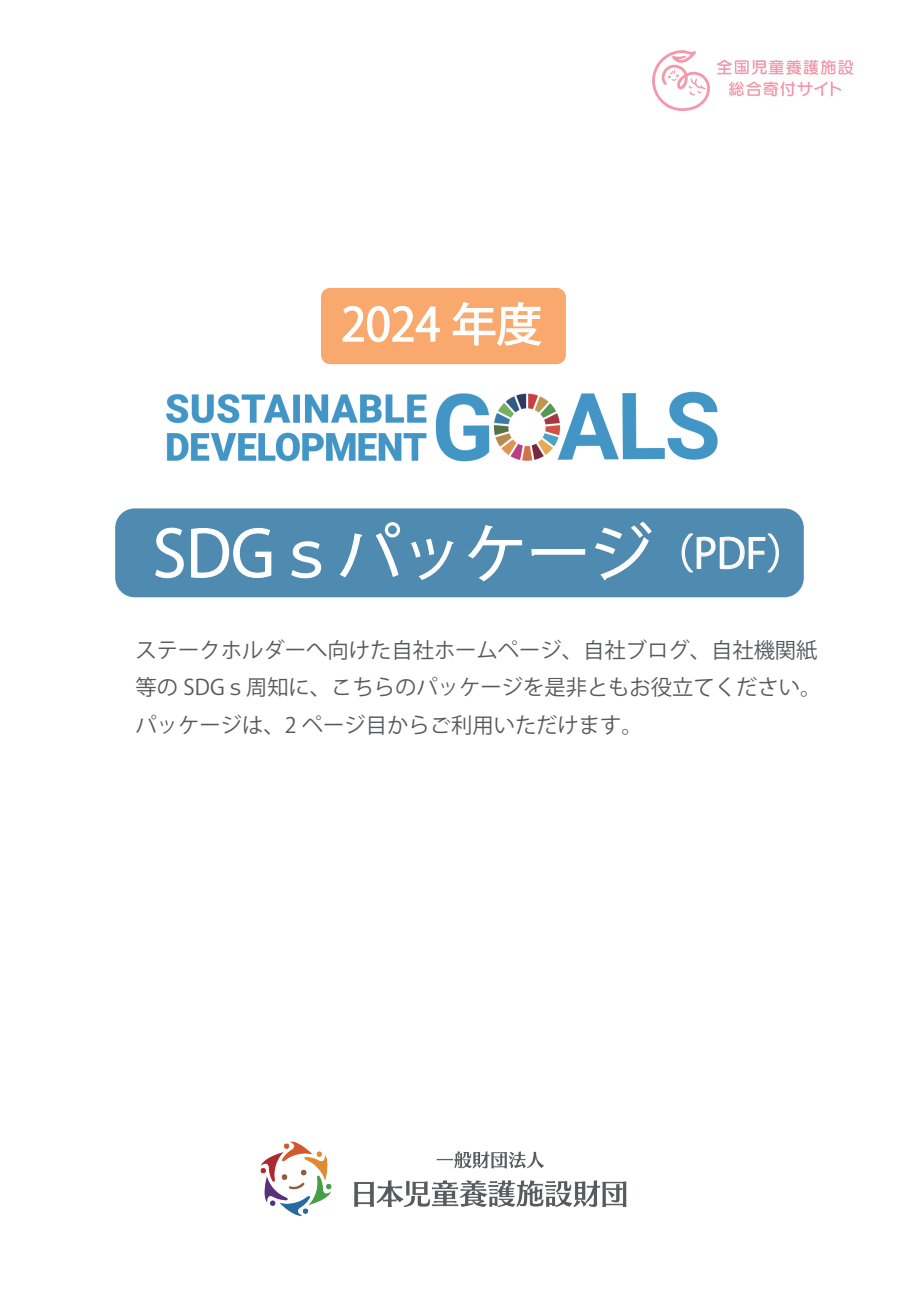
<style>
.page{position:relative;width:919px;height:1289px;background:#fff}
.page>*{position:absolute;margin:0;border:0;box-sizing:border-box;transform-origin:0 0}
.t1{font:63px "Koz Go Pr 6 N";color:#fff}
.t2{font:45px "Koz Go Pr 6 N";color:#fff}
.t3{font:21.3px/37.2px "Koz Go Pr 6 N";color:#57585a}
.s1{font-size:40.5px}
</style>
<div class="page">
<div style="left:115px;top:508px;width:688px;height:89px;background:#4f8ab1;border-radius:20px"></div>
<img style="left:166px;top:391px;width:552px;height:71px">
<svg style="left:155px;top:527px;width:29px;height:52px"></svg>
<svg style="left:191px;top:527px;width:81px;height:51px"></svg>
<svg style="left:291px;top:541px;width:31px;height:38px"></svg>
<svg style="left:339px;top:522px;width:61px;height:56px"></svg>
<svg style="left:411px;top:538px;width:43px;height:42px"></svg>
<svg style="left:468px;top:525px;width:54px;height:57px"></svg>
<svg style="left:531px;top:549px;width:54px;height:7px"></svg>
<svg style="left:595px;top:521px;width:57px;height:60px"></svg>
<svg style="left:681px;top:533px;width:98px;height:40px"></svg>
<img style="left:260px;top:1141px;width:367px;height:74px">
<svg style="left:717px;top:60px;width:136px;height:15px"></svg>
<svg style="left:729px;top:81px;width:112px;height:15px"></svg>
<svg style="left:652px;top:50px;width:57px;height:61px"></svg>
<div style="left:321px;top:288px;width:245px;height:76px;background:#f9a86e;border-radius:9px"></div>
<svg style="left:342px;top:305px;width:98px;height:38px"></svg>
<svg style="left:452px;top:302px;width:90px;height:44px"></svg>
<h2 class="t2" style="left:341px;top:299px;width:202px">2024 年度</h2>
<h1 class="t1" style="left:153px;top:518px;width:655px">SDGｓパッケージ<span class="s1">（PDF）</span></h1>
<p class="t3" style="left:136px;top:632px;width:687px">ステークホルダーへ向けた自社ホームページ、自社ブログ、自社機関紙等の SDGｓ周知に、こちらのパッケージを是非ともお役立てください。パッケージは、2 ページ目からご利用いただけます。</p>
</div>
